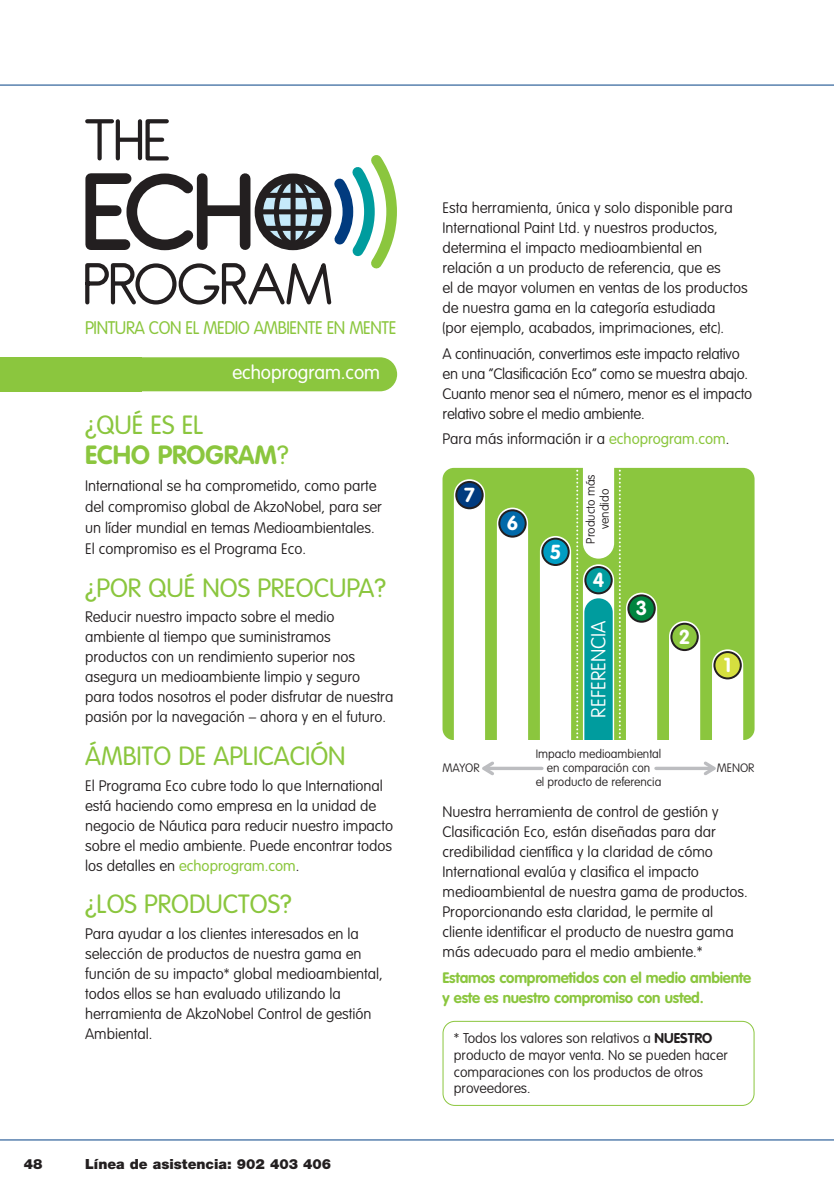
<style>
.page{position:relative;width:834px;height:1191px;background:#fff}
.page>*{position:absolute;margin:0;border:0;box-sizing:border-box;transform-origin:0 0}
.t1{font:300 26px "VAG Rounded";color:#8bc63e}
.t2{font:700 26px/30px "VAG Rounded";color:#8bc63e}
.t3{font:100 20px "VAG Rounded";color:#fff}
.t4{font:700 20px "VAG Rounded";color:#fff}
.t5{font:300 19px "VAG Rounded";color:#fff}
.t6{font:300 18px "VAG Rounded";letter-spacing:-.02em;color:#8bc63e;scale:.95 1}
.t7{font:100 15px/20px "VAG Rounded";color:#231f20}
.t8{font:700 15px/20px "VAG Rounded";letter-spacing:-.01em;color:#8bc63e}
.t9{font:100 14px/16.8px "VAG Rounded";color:#231f20}
.t10{font:900 14px "Helvetica Neue";color:#231f20}
.t11{font:100 12px/14px "VAG Rounded";color:#231f20;text-align:center}
.s1{font-weight:300}
.s2{font-weight:300;color:#8bc63e}
.s3{font-weight:700}
</style>
<div class="page">
<hr style="left:0;top:1139px;width:833px;height:1px;background:#054286">
<hr style="left:0;top:85px;width:833px;height:1px;background:#054286">
<div style="left:442px;top:468px;width:312px;height:272px;background:#8bc63e;border-radius:11px"></div>
<div style="left:454px;top:479px;width:31px;height:278px;background:#fff;border-radius:16px"></div>
<div style="left:497px;top:507px;width:31px;height:250px;background:#fff;border-radius:16px"></div>
<div style="left:540px;top:536px;width:31px;height:221px;background:#fff;border-radius:16px"></div>
<svg style="left:583px;top:564px;width:31px;height:193px"></svg>
<div style="left:583px;top:451px;width:31px;height:107px;background:#fff;border-radius:16px"></div>
<div style="left:584px;top:598px;width:28px;height:159px;background:#009c9e;border-radius:14px"></div>
<div style="left:626px;top:592px;width:31px;height:165px;background:#fff;border-radius:16px"></div>
<div style="left:669px;top:621px;width:31px;height:136px;background:#fff;border-radius:16px"></div>
<div style="left:711px;top:649px;width:32px;height:108px;background:#fff;border-radius:16px"></div>
<svg style="left:455px;top:481px;width:28px;height:28px"></svg>
<svg style="left:498px;top:509px;width:28px;height:28px"></svg>
<svg style="left:541px;top:537px;width:28px;height:29px"></svg>
<svg style="left:584px;top:566px;width:28px;height:28px"></svg>
<svg style="left:627px;top:594px;width:28px;height:28px"></svg>
<svg style="left:670px;top:622px;width:28px;height:29px"></svg>
<svg style="left:713px;top:651px;width:28px;height:28px"></svg>
<div style="left:442px;top:740px;width:312px;height:17px;background:#fff"></div>
<svg style="left:655px;top:766px;width:45px;height:4px"></svg>
<svg style="left:700px;top:761px;width:16px;height:14px"></svg>
<svg style="left:497px;top:766px;width:45px;height:4px"></svg>
<svg style="left:482px;top:761px;width:15px;height:15px"></svg>
<svg style="left:576px;top:470px;width:2px;height:268px"></svg>
<svg style="left:618px;top:470px;width:2px;height:268px"></svg>
<svg style="left:85px;top:146px;width:312px;height:159px"></svg>
<div style="left:257px;top:176px;width:72px;height:72px;border:6px solid #231f20;border-radius:50%"></div>
<div style="left:97px;top:122px;width:5px;height:36px;background:#231f20"></div>
<svg style="left:87px;top:119px;width:25px;height:4px"></svg>
<hr style="left:116px;top:121px;width:4px;height:37px;background:#231f20">
<hr style="left:138px;top:121px;width:4px;height:37px;background:#231f20">
<svg style="left:150px;top:138px;width:12px;height:4px"></svg>
<div style="left:145px;top:119px;width:24px;height:41px;border:4px solid #231f20"></div>
<svg style="left:120px;top:138px;width:18px;height:4px"></svg>
<div style="left:0;top:357px;width:397px;height:34px;background:#8bc63e"></div>
<div style="left:442px;top:1020px;width:312px;height:86px;border:2px solid #8bc63e;border-radius:12px"></div>
<p class="t6" style="left:85px;top:320px;width:329px">PINTURA CON EL MEDIO AMBIENTE EN MENTE</p>
<p class="t5" style="left:232px;top:364px;width:149px">echoprogram.com</p>
<h1 class="t2" style="left:85px;top:412px;width:205px"><span class="s1">¿QUÉ ES EL<br></span>ECHO PROGRAM<span class="s1">?</span></h1>
<p class="t7" style="left:85px;top:476px;width:298px;line-height:21px">International se ha comprometido, como parte del compromiso global de AkzoNobel, para ser un líder mundial en temas Medioambientales.<br>El compromiso es el Programa Eco.</p>
<h1 class="t1" style="left:85px;top:576px;width:302px">¿POR QUÉ NOS PREOCUPA?</h1>
<p class="t7" style="left:85px;top:608px;width:310px">Reducir nuestro impacto sobre el medio ambiente al tiempo que suministramos productos con un rendimiento superior nos asegura un medioambiente limpio y seguro para todos nosotros el poder disfrutar de nuestra pasión por la navegación – ahora y en el futuro.</p>
<h1 class="t1" style="left:85px;top:745px;width:262px">ÁMBITO DE APLICACIÓN</h1>
<p class="t7" style="left:85px;top:776px;width:309px">El Programa Eco cubre todo lo que International está haciendo como empresa en la unidad de negocio de Náutica para reducir nuestro impacto sobre el medio ambiente. Puede encontrar todos los detalles en <span class="s2">echoprogram.com</span>.</p>
<h1 class="t1" style="left:85px;top:893px;width:208px">¿LOS PRODUCTOS?</h1>
<p class="t7" style="left:85px;top:924px;width:299px">Para ayudar a los clientes interesados en la selección de productos de nuestra gama en función de su impacto* global medioambiental, todos ellos se han evaluado utilizando la herramienta de AkzoNobel Control de gestión Ambiental.</p>
<p class="t10" style="left:24px;top:1159px;width:20px">48</p>
<p class="t10" style="left:85px;top:1159px;width:247px">Línea de asistencia: 902 403 406</p>
<p class="t7" style="left:442px;top:199px;width:307px">Esta herramienta, única y solo disponible para International Paint Ltd. y nuestros productos, determina el impacto medioambiental en relación a un producto de referencia, que es<br>el de mayor volumen en ventas de los productos de nuestra gama en la categoría estudiada<br>(por ejemplo, acabados, imprimaciones, etc).</p>
<p class="t7" style="left:442px;top:344px;width:311px">A continuación, convertimos este impacto relativo en una “Clasificación Eco” como se muestra abajo.<br>Cuanto menor sea el número, menor es el impacto relativo sobre el medio ambiente.</p>
<p class="t7" style="left:442px;top:430px;width:288px">Para más información ir a <span class="s2">echoprogram.com</span>.</p>
<h2 class="t4" style="left:464px;top:486px;width:12px">7</h2>
<h2 class="t4" style="left:506px;top:515px;width:13px">6</h2>
<h2 class="t4" style="left:549px;top:543px;width:13px">5</h2>
<p class="t11" style="left:584px;top:543px;width:71px;rotate:-90deg">Producto más vendido</p>
<h2 class="t4" style="left:592px;top:571px;width:13px">4</h2>
<h2 class="t3" style="left:590px;top:717px;width:98px;rotate:-90deg">REFERENCIA</h2>
<h2 class="t4" style="left:635px;top:600px;width:13px">3</h2>
<h2 class="t4" style="left:678px;top:628px;width:13px">2</h2>
<h2 class="t4" style="left:723px;top:657px;width:9px">1</h2>
<p class="t11" style="left:535px;top:747px;width:127px">Impacto medioambiental en comparación con<br>el producto de referencia</p>
<p class="t11" style="left:442px;top:761px;width:39px">MAYOR</p>
<p class="t11" style="left:716px;top:761px;width:39px">MENOR</p>
<p class="t7" style="left:442px;top:802px;width:307px">Nuestra herramienta de control de gestión y Clasificación Eco, están diseñadas para dar credibilidad científica y la claridad de cómo International evalúa y clasifica el impacto medioambiental de nuestra gama de productos.<br>Proporcionando esta claridad, le permite al cliente identificar el producto de nuestra gama más adecuado para el medio ambiente.*</p>
<p class="t8" style="left:442px;top:968px;width:310px">Estamos comprometidos con el medio ambiente y este es nuestro compromiso con usted.</p>
<p class="t9" style="left:454px;top:1030px;width:275px">* Todos los valores son relativos a <span class="s3">NUESTRO </span>producto de mayor venta. No se pueden hacer comparaciones con los productos de otros proveedores.</p>
</div>
